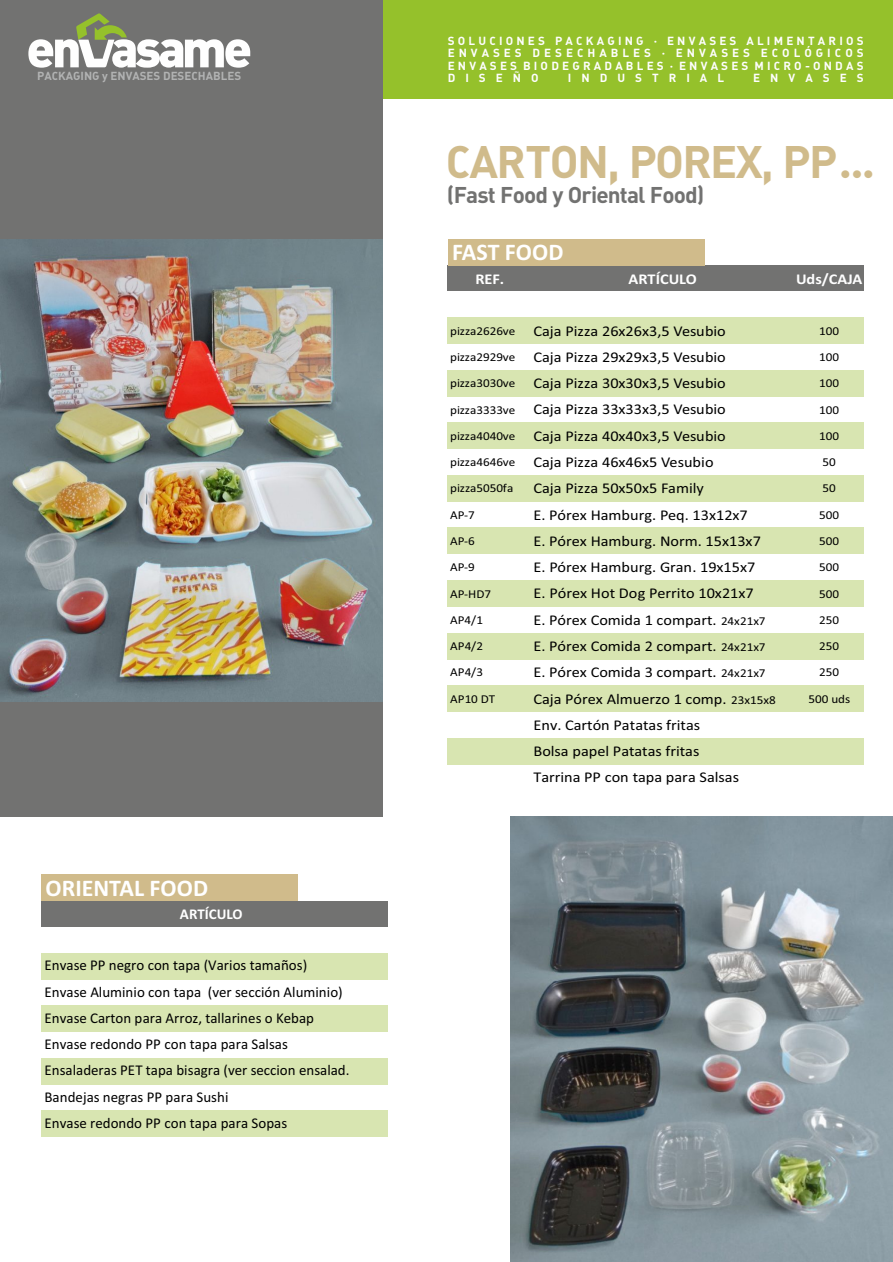
<style>
.page{position:relative;width:893px;height:1262px;background:#fff}
.page>*{position:absolute;margin:0;border:0;box-sizing:border-box;transform-origin:0 0}
.t1{font:45px "DIN Bold Alternate";letter-spacing:-.035em;color:#d0bb8b}
.t2{font:700 24px "Calibri";color:#fff}
.t3{font:22.5px "DIN Bold Alternate";letter-spacing:-.035em;color:#727271}
.t4{font:15px/26.2px "Calibri";color:#000;scale:1.09 1}
.t5{font:15px/26.2px "Calibri";color:#000}
.t6{font:700 15px "Calibri";color:#fff;scale:1.09 1}
.t7{font:700 15px "Calibri";color:#fff}
.t8{font:12px "Calibri";color:#000;scale:1.09 1}
.t9{font:11.55px/12.1px "DIN Bold Alternate";letter-spacing:.275em;color:#fefefe;text-align:justify}
.t10{font:11.55px "DIN Bold Alternate";color:#b2b3b3}
.t11{font:11.55px "DIN Bold Alternate";letter-spacing:.865em;color:#fefefe}
.s1{font-size:12px}
</style>
<div class="page">
<div style="left:0;top:98px;width:383px;height:719px;background:#727271"></div>
<div style="left:447px;top:266px;width:416px;height:25px;background:#727271"></div>
<div style="left:447px;top:317px;width:416px;height:27px;background:#d8e5b1"></div>
<div style="left:447px;top:370px;width:416px;height:26px;background:#d8e5b1"></div>
<div style="left:447px;top:422px;width:416px;height:27px;background:#d8e5b1"></div>
<div style="left:447px;top:475px;width:416px;height:26px;background:#d8e5b1"></div>
<div style="left:447px;top:527px;width:416px;height:27px;background:#d8e5b1"></div>
<div style="left:447px;top:580px;width:416px;height:27px;background:#d8e5b1"></div>
<div style="left:447px;top:633px;width:416px;height:26px;background:#d8e5b1"></div>
<div style="left:447px;top:685px;width:416px;height:27px;background:#d8e5b1"></div>
<div style="left:447px;top:738px;width:416px;height:26px;background:#d8e5b1"></div>
<div style="left:42px;top:901px;width:346px;height:25px;background:#727271"></div>
<div style="left:42px;top:952px;width:346px;height:27px;background:#d8e5b1"></div>
<div style="left:42px;top:1005px;width:346px;height:26px;background:#d8e5b1"></div>
<div style="left:42px;top:1058px;width:346px;height:26px;background:#d8e5b1"></div>
<div style="left:42px;top:1110px;width:346px;height:27px;background:#d8e5b1"></div>
<img style="left:0;top:239px;width:382px;height:462px">
<img style="left:510px;top:817px;width:382px;height:445px">
<div style="left:448px;top:239px;width:256px;height:27px;background:#d0bb8b"></div>
<div style="left:42px;top:874px;width:256px;height:27px;background:#d0bb8b"></div>
<div style="left:383px;top:0;width:510px;height:98px;background:#95c12b"></div>
<div style="left:0;top:0;width:383px;height:98px;background:#727271"></div>
<svg style="left:28px;top:13px;width:222px;height:55px"></svg>
<p class="t9" style="left:447px;top:35px;width:417px">SOLUCIONES PACKAGING · ENVASES ALIMENTARIOS ENVASES DESECHABLES · ENVASES ECOLÓGICOS ENVASES BIODEGRADABLES · ENVASES MICRO-ONDAS</p>
<p class="t10" style="left:37px;top:68px;width:205px">PACKAGING y ENVASES DESECHABLES</p>
<p class="t9" style="left:447px;top:71px;width:92px">DISEÑO</p>
<p class="t11" style="left:568px;top:70px;width:158px">INDUSTRIAL</p>
<p class="t11" style="left:753px;top:70px;width:112px">ENVASES</p>
<h1 class="t1" style="left:446px;top:132px;width:431px">CARTON, POREX, PP...</h1>
<h3 class="t3" style="left:447px;top:181px;width:259px">(Fast Food y Oriental Food)</h3>
<h2 class="t2" style="left:452px;top:242px;width:113px">FAST FOOD</h2>
<h2 class="t2" style="left:46px;top:878px;width:164px">ORIENTAL FOOD</h2>
<p class="t7" style="left:180px;top:907px;width:64px">ARTÍCULO</p>
<p class="t5" style="left:44px;top:953px;width:306px">Envase PP negro con tapa (Varios tamaños)<br>Envase Aluminio con tapa (ver sección Aluminio)<br>Envase Carton para Arroz, tallarines o Kebap Envase redondo PP con tapa para Salsas Ensaladeras PET tapa bisagra (ver seccion ensalad.<br>Bandejas negras PP para Sushi</p>
<p class="t5" style="left:44px;top:1111px;width:244px">Envase redondo PP con tapa para Sopas</p>
<p class="t6" style="left:475px;top:272px;width:28px">REF.</p>
<p class="t6" style="left:628px;top:272px;width:64px">ARTÍCULO</p>
<p class="t6" style="left:796px;top:272px;width:62px">Uds/CAJA</p>
<p class="t4" style="left:450px;top:319px;width:254px"><span class="s1">pizza2626ve</span> Caja Pizza 26x26x3,5 Vesubio</p>
<p class="t8" style="left:819px;top:326px;width:20px">100</p>
<p class="t4" style="left:450px;top:345px;width:254px"><span class="s1">pizza2929ve</span> Caja Pizza 29x29x3,5 Vesubio</p>
<p class="t8" style="left:819px;top:352px;width:20px">100</p>
<p class="t4" style="left:450px;top:371px;width:254px"><span class="s1">pizza3030ve</span> Caja Pizza 30x30x3,5 Vesubio</p>
<p class="t8" style="left:819px;top:378px;width:20px">100</p>
<p class="t4" style="left:450px;top:397px;width:254px"><span class="s1">pizza3333ve</span> Caja Pizza 33x33x3,5 Vesubio</p>
<p class="t8" style="left:819px;top:404px;width:20px">100</p>
<p class="t4" style="left:450px;top:424px;width:254px"><span class="s1">pizza4040ve</span> Caja Pizza 40x40x3,5 Vesubio</p>
<p class="t8" style="left:819px;top:431px;width:20px">100</p>
<p class="t4" style="left:450px;top:450px;width:243px"><span class="s1">pizza4646ve</span> Caja Pizza 46x46x5 Vesubio</p>
<p class="t8" style="left:822px;top:457px;width:14px">50</p>
<p class="t8" style="left:450px;top:483px;width:59px">pizza5050fa</p>
<p class="t4" style="left:533px;top:476px;width:158px">Caja Pizza 50x50x5 Family</p>
<p class="t8" style="left:822px;top:483px;width:14px">50</p>
<p class="t8" style="left:450px;top:509px;width:24px">AP-7</p>
<p class="t4" style="left:533px;top:503px;width:198px">E. Pórex Hamburg. Peq. 13x12x7</p>
<p class="t8" style="left:819px;top:509px;width:20px">500</p>
<p class="t8" style="left:450px;top:536px;width:24px">AP-6</p>
<p class="t4" style="left:533px;top:529px;width:210px">E. Pórex Hamburg. Norm. 15x13x7</p>
<p class="t8" style="left:819px;top:536px;width:20px">500</p>
<p class="t8" style="left:450px;top:562px;width:24px">AP-9</p>
<p class="t4" style="left:533px;top:555px;width:205px">E. Pórex Hamburg. Gran. 19x15x7</p>
<p class="t8" style="left:819px;top:562px;width:20px">500</p>
<p class="t8" style="left:450px;top:588px;width:39px">AP-HD7</p>
<p class="t4" style="left:533px;top:581px;width:204px">E. Pórex Hot Dog Perrito 10x21x7</p>
<p class="t8" style="left:819px;top:588px;width:20px">500</p>
<p class="t8" style="left:450px;top:615px;width:32px">AP4/1</p>
<p class="t4" style="left:533px;top:608px;width:214px">E. Pórex Comida 1 compart. <span class="s1">24x21x7</span></p>
<p class="t8" style="left:819px;top:615px;width:20px">250</p>
<p class="t8" style="left:450px;top:641px;width:32px">AP4/2</p>
<p class="t4" style="left:533px;top:634px;width:214px">E. Pórex Comida 2 compart. <span class="s1">24x21x7</span></p>
<p class="t8" style="left:819px;top:641px;width:20px">250</p>
<p class="t8" style="left:450px;top:667px;width:32px">AP4/3</p>
<p class="t4" style="left:533px;top:660px;width:214px">E. Pórex Comida 3 compart. <span class="s1">24x21x7</span></p>
<p class="t8" style="left:819px;top:667px;width:20px">250</p>
<p class="t8" style="left:450px;top:693px;width:43px">AP10 DT</p>
<p class="t4" style="left:533px;top:686px;width:224px">Caja Pórex Almuerzo 1 comp. <span class="s1">23x15x8</span></p>
<p class="t8" style="left:808px;top:693px;width:40px">500 uds</p>
<p class="t4" style="left:533px;top:713px;width:190px">Env. Cartón Patatas fritas<br>Bolsa papel Patatas fritas<br>Tarrina PP con tapa para Salsas</p>
</div>
